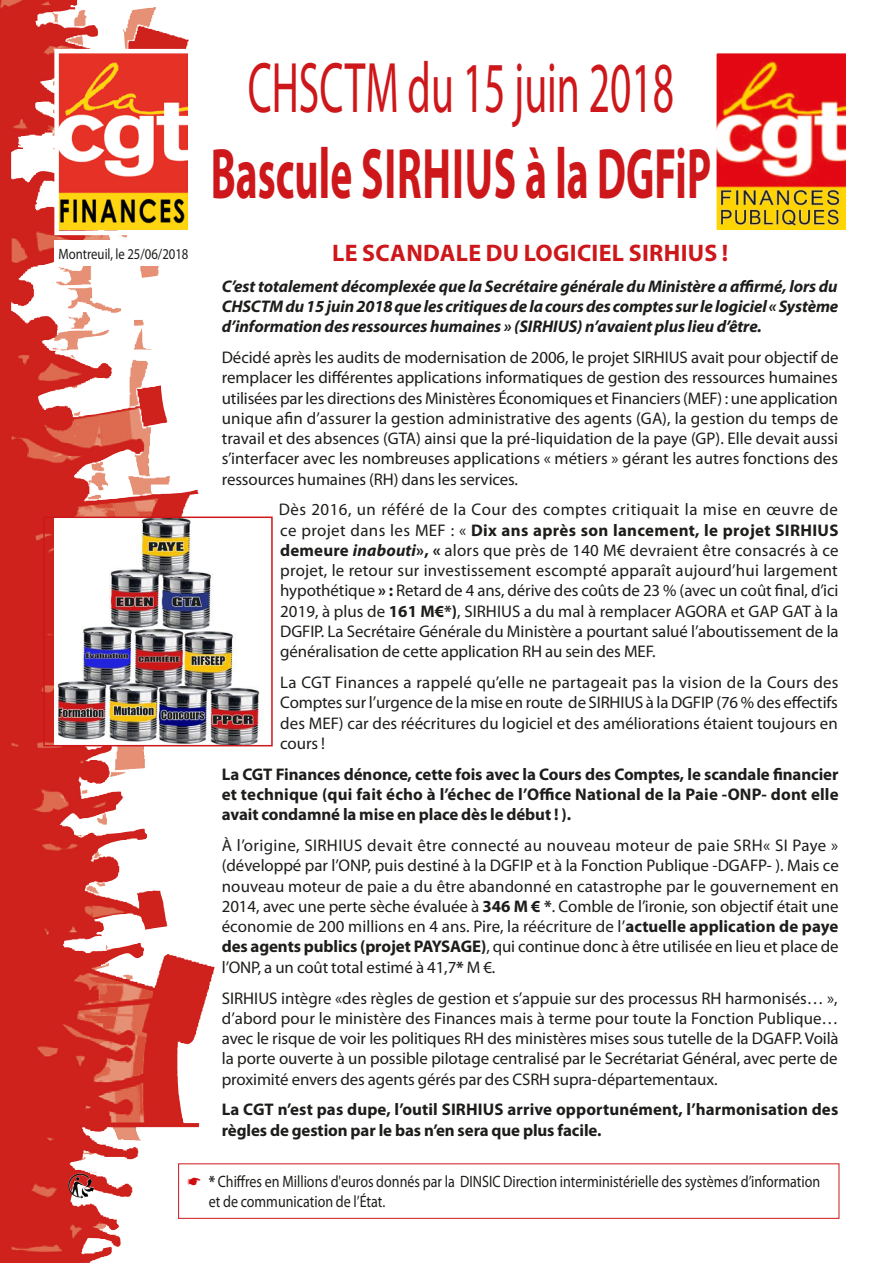
<style>
.page{position:relative;width:893px;height:1263px;background:#fff}
.page>*{position:absolute;margin:0;border:0;box-sizing:border-box;transform-origin:0 0}
.t1{font:700 72px "Myriad Pro";color:#cd171a;scale:.58 1}
.t2{font:72px "Myriad Pro";color:#cd171a;scale:.58 1}
.t3{font:700 24px "Myriad Pro";letter-spacing:.015em;color:#cd171a}
.t4{font:16.8px/20.2px "Myriad Pro";letter-spacing:-.005em;color:#1d1d1b;text-align:justify}
.t5{font:700 16.8px/20.2px "Myriad Pro";letter-spacing:-.005em;color:#1d1d1b;text-align:justify}
.t6{font:italic 700 16.8px/20.2px "Myriad Pro";letter-spacing:-.005em;color:#1d1d1b;text-align:justify}
.t7{font:16.5px/19.8px "Myriad Pro";color:#1d1d1b;scale:.85 1}
.puces_noire_copie_2{font:15px "Myriad Pro";color:#1d1d1b;scale:.85 1}
.s1{font-weight:700}
.s2{font-weight:700;font-style:italic}
</style>
<div class="page">
<img style="left:0;top:0;width:215px;height:1263px">
<img style="left:59px;top:54px;width:129px;height:175px">
<div style="left:54px;top:49px;width:139px;height:186px;border:4px solid #fff"></div>
<img style="left:717px;top:54px;width:128px;height:175px">
<div style="left:712px;top:49px;width:138px;height:186px;border:4px solid #fff"></div>
<div style="left:54px;top:240px;width:139px;height:26px;background:#fff"></div>
<img style="left:68px;top:1173px;width:26px;height:26px">
<img style="left:54px;top:519px;width:210px;height:224px">
<div style="left:43px;top:516px;width:230px;height:230px;border:2px solid #cd171a"></div>
<div style="left:178px;top:1163px;width:661px;height:56px;border:1px solid #cd171a"></div>
<svg style="left:188px;top:1178px;width:12px;height:7px"></svg>
<p class="puces_noire_copie_2" style="left:59px;top:244px;width:154px">Montreuil, le 25/06/2018</p>
<p class="t2" style="left:248px;top:43px;width:737px">CHSCTM du 15 juin 2018</p>
<p class="t1" style="left:211px;top:127px;width:864px">Bascule SIRHIUS à la DGFiP</p>
<p class="t3" style="left:332px;top:237px;width:398px">LE SCANDALE DU LOGICIEL SIRHIUS !</p>
<p class="t6" style="left:222px;top:275px;width:618px">C’est totalement décomplexée que la Secrétaire générale du Ministère a affirmé, lors du CHSCTM du 15 juin 2018 que les critiques de la cours des comptes sur le logiciel « Système d’information des ressources humaines » (SIRHIUS) n’avaient plus lieu d’être.</p>
<p class="t4" style="left:222px;top:347px;width:618px">Décidé après les audits de modernisation de 2006, le projet SIRHIUS avait pour objectif de remplacer les différentes applications informatiques de gestion des ressources humaines utilisées par les directions des Ministères Économiques et Financiers (MEF) : une application unique afin d’assurer la gestion administrative des agents (GA), la gestion du temps de travail et des absences (GTA) ainsi que la pré-liquidation de la paye (GP). Elle devait aussi s’interfacer avec les nombreuses applications « métiers » gérant les autres fonctions des ressources humaines (RH) dans les services.</p>
<p class="t4" style="left:279px;top:499px;width:561px">Dès 2016, un référé de la Cour des comptes critiquait la mise en œuvre de ce projet dans les MEF : « <span class="s1">Dix ans après son lancement, le projet SIRHIUS demeure</span> <span class="s2">inabouti</span><span class="s1">», «</span> alors que près de 140 M€ devraient être consacrés à ce projet, le retour sur investissement escompté apparaît aujourd’hui largement hypothétique <span class="s1">» :</span> Retard de 4 ans, dérive des coûts de 23 % (avec un coût final, d’ici 2019, à plus de <span class="s1">161 M€*)</span>, SIRHIUS a du mal à remplacer AGORA et GAP GAT à la DGFIP. La Secrétaire Générale du Ministère a pourtant salué l’aboutissement de la généralisation de cette application RH au sein des MEF.</p>
<p class="t4" style="left:280px;top:672px;width:560px">La CGT Finances a rappelé qu’elle ne partageait pas la vision de la Cours des Comptes sur l’urgence de la mise en route de SIRHIUS à la DGFIP (76 % des effectifs des MEF) car des réécritures du logiciel et des améliorations étaient toujours en cours !</p>
<p class="t5" style="left:222px;top:763px;width:618px">La CGT Finances dénonce, cette fois avec la Cours des Comptes, le scandale financier et technique (qui fait écho à l’échec de l’Office National de la Paie -ONP- dont elle avait condamné la mise en place dès le début ! ).</p>
<p class="t4" style="left:222px;top:835px;width:618px">À l’origine, SIRHIUS devait être connecté au nouveau moteur de paie SRH« SI Paye » (développé par l’ONP, puis destiné à la DGFIP et à la Fonction Publique -DGAFP- ). Mais ce nouveau moteur de paie a du être abandonné en catastrophe par le gouvernement en 2014, avec une perte sèche évaluée à <span class="s1">346 M € *</span>. Comble de l’ironie, son objectif était une économie de 200 millions en 4 ans. Pire, la réécriture de l’<span class="s1">actuelle application de paye des agents publics (projet PAYSAGE)</span>, qui continue donc à être utilisée en lieu et place de l’ONP, a un coût total estimé à 41,7<span class="s1">*</span> M €.</p>
<p class="t4" style="left:222px;top:987px;width:618px">SIRHIUS intègre «des règles de gestion et s’appuie sur des processus RH harmonisés… », d’abord pour le ministère des Finances mais à terme pour toute la Fonction Publique… avec le risque de voir les politiques RH des ministères mises sous tutelle de la DGAFP. Voilà la porte ouverte à un possible pilotage centralisé par le Secrétariat Général, avec perte de proximité envers des agents gérés par des CSRH supra-départementaux.</p>
<p class="t5" style="left:222px;top:1099px;width:618px">La CGT n’est pas dupe, l’outil SIRHIUS arrive opportunément, l’harmonisation des règles de gestion par le bas n’en sera que plus facile.</p>
<p class="t7" style="left:209px;top:1172px;width:721px"><span class="s1">*</span> Chiffres en Millions d'euros donnés par la DINSIC Direction interministérielle des systèmes d’information et de communication de l’État.</p>
</div>
